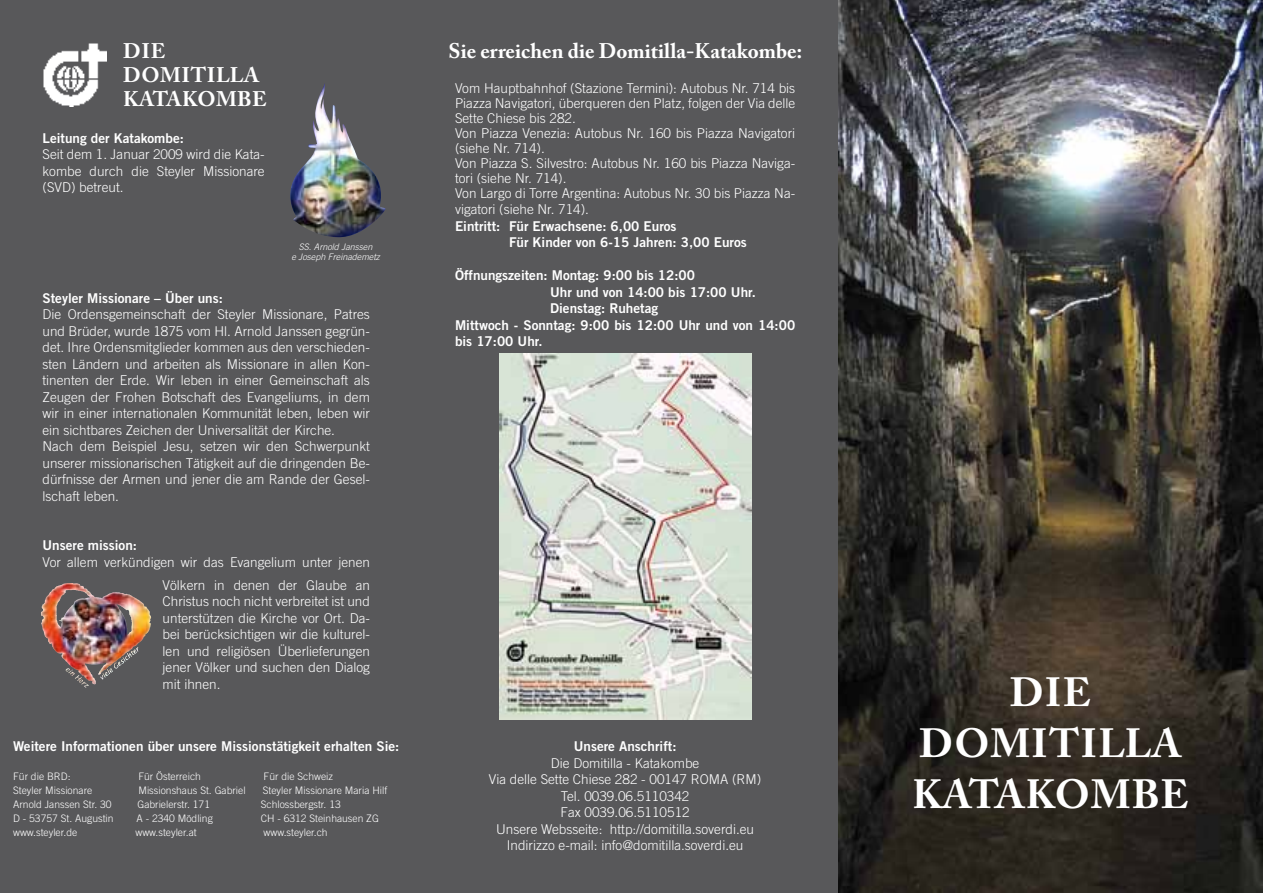
<style>
.page{position:relative;width:1263px;height:893px;background:#fff}
.page>*{position:absolute;margin:0;border:0;box-sizing:border-box;transform-origin:0 0}
.t1{font:700 40.5px/51px "Adobe Caslon Pro";letter-spacing:.02em;color:#fff;text-align:center}
.t2{font:700 21px "Adobe Caslon Pro";color:#fff}
.t3{font:700 21px/24px "Adobe Caslon Pro";letter-spacing:.02em;color:#fff}
.t4{font:300 13.5px/16.5px "Trade Gothic";color:#fff}
.t5{font:13.5px/16.5px "Trade Gothic Bold Two";color:#fff}
.t6{font:300 10.35px "Trade Gothic";color:#fff}
.t7{font:italic 300 9px/10.5px "Trade Gothic";color:#fff;text-align:center}
</style>
<div class="page">
<div style="left:0;top:0;width:412px;height:893px;background:#58585a"></div>
<img style="left:838px;top:0;width:425px;height:893px">
<div style="left:412px;top:0;width:426px;height:893px;background:#58585a"></div>
<img style="left:499px;top:354px;width:252px;height:366px">
<img style="left:43px;top:43px;width:63px;height:64px">
<img style="left:290px;top:84px;width:96px;height:154px">
<img style="left:41px;top:583px;width:30px;height:75px">
<h2 class="t3" style="left:123px;top:39px;width:145px">DIE<br>DOMITILLA<br>KATAKOMBE</h2>
<p class="t5" style="left:43px;top:129px;width:143px">Leitung der Katakombe:</p>
<p class="t4" style="left:43px;top:146px;width:224px;text-align:justify">Seit dem 1. Januar 2009 wird die Kata&shy;kombe durch die Steyler Missionare (SVD) betreut.</p>
<p class="t7" style="left:291px;top:241px;width:90px">SS. Arnold Janssen<br>e Joseph Freinademetz</p>
<p class="t5" style="left:43px;top:289px;width:182px">Steyler Missionare – Über uns:</p>
<p class="t4" style="left:43px;top:306px;width:329px">Die Ordensgemeinschaft der Steyler Missionare, Patres und Brüder, wurde 1875 vom Hl. Arnold Janssen gegrün&shy;det. Ihre Ordensmitglieder kommen aus den verschieden&shy;sten Ländern und arbeiten als Missionare in allen Kon&shy;tinenten der Erde. Wir leben in einer Gemeinschaft als Zeugen der Frohen Botschaft des Evangeliums, in dem wir in einer internationalen Kommunität leben, leben wir ein sichtbares Zeichen der Universalität der Kirche.<br>Nach dem Beispiel Jesu, setzen wir den Schwerpunkt unserer missionarischen Tätigkeit auf die dringenden Be&shy;dürfnisse der Armen und jener die am Rande der Gesel&shy;lschaft leben.</p>
<p class="t5" style="left:43px;top:537px;width:96px">Unsere mission:</p>
<p class="t4" style="left:43px;top:550px;width:329px;line-height:23px;text-align:right">Vor allem verkündigen wir das Evangelium unter jenen<br>Völkern in denen der Glaube an</p>
<p class="t4" style="left:163px;top:593px;width:209px;text-align:justify">Christus noch nicht verbreitet ist und unterstützen die Kirche vor Ort. Da&shy;bei berücksichtigen wir die kulturel&shy;len und religiösen Überlieferungen jener Völker und suchen den Dialog mit ihnen.</p>
<p class="t5" style="left:13px;top:738px;width:388px">Weitere Informationen über unsere Missionstätigkeit erhalten Sie:</p>
<p class="t6" style="left:13px;top:770px;width:59px">Für die BRD:</p>
<p class="t6" style="left:138px;top:770px;width:64px">Für Österreich</p>
<p class="t6" style="left:264px;top:770px;width:71px">Für die Schweiz</p>
<p class="t6" style="left:13px;top:784px;width:81px">Steyler Missionare</p>
<p class="t6" style="left:138px;top:784px;width:109px">Missionshaus St. Gabriel</p>
<p class="t6" style="left:263px;top:784px;width:126px">Steyler Missionare Maria Hilf</p>
<p class="t6" style="left:13px;top:798px;width:100px">Arnold Janssen Str. 30</p>
<p class="t6" style="left:137px;top:798px;width:74px">Gabrielerstr. 171</p>
<p class="t6" style="left:261px;top:798px;width:82px">Schlossbergstr. 13</p>
<p class="t6" style="left:13px;top:812px;width:102px">D - 53757 St. Augustin</p>
<p class="t6" style="left:137px;top:812px;width:78px">A - 2340 Mödling</p>
<p class="t6" style="left:261px;top:812px;width:120px">CH - 6312 Steinhausen ZG</p>
<p class="t6" style="left:13px;top:826px;width:66px">www.steyler.de</p>
<p class="t6" style="left:136px;top:826px;width:63px">www.steyler.at</p>
<p class="t6" style="left:264px;top:826px;width:66px">www.steyler.ch</p>
<h2 class="t2" style="left:448px;top:38px;width:356px">Sie erreichen die Domitilla-Katakombe:</h2>
<p class="t4" style="left:455px;top:80px;width:342px;line-height:15px">Vom Hauptbahnhof (Stazione Termini): Autobus Nr. 714 bis Piazza Navigatori, überqueren den Platz, folgen der Via delle Sette Chiese bis 282.<br>Von Piazza Venezia: Autobus Nr. 160 bis Piazza Navigatori (siehe Nr. 714).<br>Von Piazza S. Silvestro: Autobus Nr. 160 bis Piazza Naviga&shy;tori (siehe Nr. 714).<br>Von Largo di Torre Argentina: Autobus Nr. 30 bis Piazza Na-</p>
<p class="t4" style="left:455px;top:201px;width:136px">vigatori (siehe Nr. 714).</p>
<p class="t5" style="left:509px;top:217px;width:239px;text-indent:-54px">Eintritt: Für Erwachsene: 6,00 Euros<br>Für Kinder von 6-15 Jahren: 3,00 Euros</p>
<p class="t5" style="left:455px;top:267px;width:241px">Öffnungszeiten: Montag: 9:00 bis 12:00</p>
<p class="t5" style="left:550px;top:283px;width:207px">Uhr und von 14:00 bis 17:00 Uhr.</p>
<p class="t5" style="left:550px;top:300px;width:109px">Dienstag: Ruhetag</p>
<p class="t5" style="left:455px;top:316px;width:342px">Mittwoch - Sonntag: 9:00 bis 12:00 Uhr und von 14:00</p>
<p class="t5" style="left:455px;top:333px;width:89px">bis 17:00 Uhr.</p>
<p class="t5" style="left:574px;top:738px;width:104px">Unsere Anschrift:</p>
<p class="t4" style="left:489px;top:755px;width:274px;text-align:center">Die Domitilla - Katakombe<br>Via delle Sette Chiese 282 - 00147 ROMA (RM)<br>Tel. 0039.06.5110342<br>Fax 0039.06.5110512<br>Unsere Websseite: http://domitilla.soverdi.eu Indirizzo e-mail: info@domitilla.soverdi.eu</p>
<h1 class="t1" style="left:912px;top:666px;width:278px">DIE<br>DOMITILLA<br>KATAKOMBE</h1>
</div>
